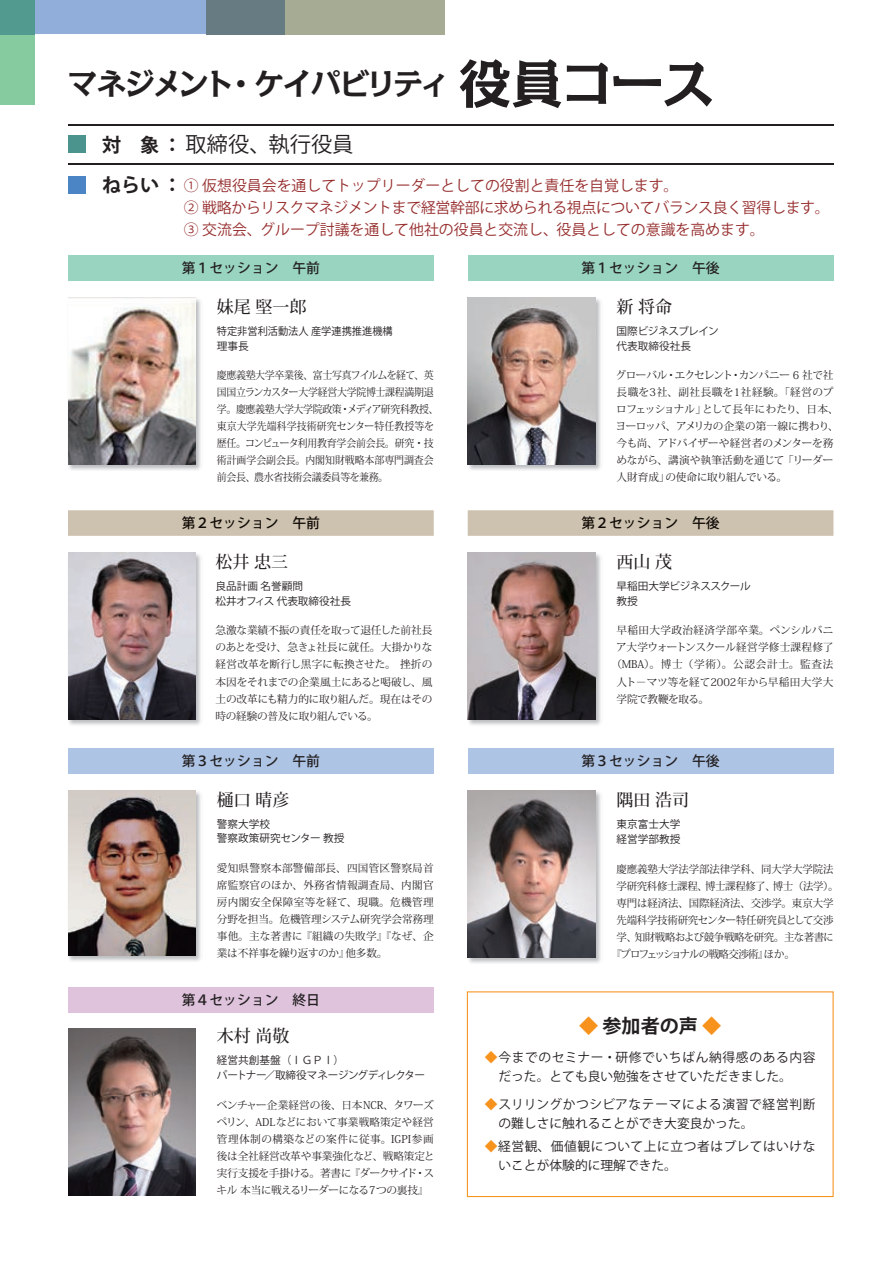
<style>
.page{position:relative;width:893px;height:1263px;background:#fff}
.page>*{position:absolute;margin:0;border:0;box-sizing:border-box;transform-origin:0 0}
.t1{font:700 29.7px "Kakumin Pro";letter-spacing:-.09em;color:#231f20}
.t2{font:21.3px "Koz Go Pro";color:#231f20}
.t3{font:700 19.2px "Koz Go Pro";color:#231f20}
.t4{font:500 16.95px "Koz Min Pro";color:#231f20}
.t5{font:14.85px/22.4px "Koz Go Pro";color:#962c2c}
.t6{font:500 13.8px "Koz Go Pro";color:#231f20}
.t7{font:500 13.8px "Koz Go Pro";color:#100b06}
.t8{font:12.75px/19.2px "Koz Go Pro";color:#231f20}
.t9{font:12.75px/19.2px "Koz Go Pro";letter-spacing:.04em;color:#231f20}
.t10{font:10.65px/17px "Koz Min Pro";letter-spacing:-.02em;color:#231f20;text-align:justify}
.t11{font:10.65px/17px "Koz Min Pro";letter-spacing:-.02em;color:#231f20;scale:.93 1}
.t12{font:10.65px/14.9px "Koz Go Pro";color:#231f20}
.t13{font:10.65px "Koz Min Pro";letter-spacing:-.05em;color:#231f20}
.t14{font:10.65px "Koz Min Pro";letter-spacing:.065em;color:#231f20}
.t15{font:10.65px "Koz Min Pro";letter-spacing:.005em;color:#231f20}
.t16{font:10.65px "Koz Min Pro";color:#231f20}
.t17{font:10.65px/14.9px "Koz Go Pro";color:#231f20;scale:.96 1}
.t18{font:10.65px "Koz Min Pro";letter-spacing:-.09em;color:#231f20}
.t19{font:10.65px "Koz Min Pro";letter-spacing:.035em;color:#231f20}
.s1{font-size:52.05px}
.s2{font-weight:700;font-size:19.2px}
.s3{color:#f7931d}
.s4{font-weight:500;color:#f7931d}
</style>
<div class="page">
<img style="left:68px;top:552px;width:133px;height:173px">
<img style="left:68px;top:553px;width:128px;height:166px">
<img style="left:467px;top:552px;width:134px;height:173px">
<img style="left:468px;top:553px;width:127px;height:166px">
<img style="left:467px;top:297px;width:134px;height:173px">
<img style="left:468px;top:298px;width:127px;height:166px">
<img style="left:467px;top:790px;width:134px;height:173px">
<img style="left:468px;top:791px;width:127px;height:166px">
<img style="left:68px;top:792px;width:133px;height:169px">
<img style="left:68px;top:790px;width:128px;height:166px">
<img style="left:68px;top:297px;width:133px;height:173px">
<img style="left:68px;top:298px;width:128px;height:166px">
<div style="left:68px;top:255px;width:366px;height:26px;background:#98d4c0"></div>
<svg style="left:68px;top:510px;width:366px;height:26px;background:#cec2b0"></svg>
<div style="left:182px;top:516px;width:137px;height:13px;background:#cdc1af"></div>
<div style="left:68px;top:748px;width:366px;height:26px;background:#adc4e5"></div>
<div style="left:68px;top:987px;width:366px;height:25px;background:#dfc3dd"></div>
<div style="left:468px;top:255px;width:365px;height:26px;background:#98d4c0"></div>
<svg style="left:468px;top:510px;width:365px;height:26px;background:#cec2b0"></svg>
<div style="left:582px;top:516px;width:137px;height:14px;background:#cdc1af"></div>
<div style="left:468px;top:748px;width:365px;height:26px;background:#adc4e5"></div>
<div style="left:34px;top:0;width:172px;height:34px;background:#91add9"></div>
<div style="left:285px;top:0;width:159px;height:34px;background:#a6ab94"></div>
<div style="left:206px;top:0;width:79px;height:34px;background:#677b83"></div>
<div style="left:0;top:34px;width:34px;height:71px;background:#86cba0"></div>
<div style="left:0;top:0;width:34px;height:34px;background:#529a90"></div>
<hr style="left:68px;top:125px;width:765px;height:1px;background:#231f20">
<hr style="left:68px;top:163px;width:765px;height:1px;background:#231f20">
<div style="left:467px;top:991px;width:367px;height:206px;border:1px solid #f7931d"></div>
<div style="left:68px;top:176px;width:17px;height:17px;background:#4c85c5"></div>
<div style="left:68px;top:136px;width:17px;height:17px;background:#4b948e"></div>
<img style="left:68px;top:1029px;width:128px;height:166px">
<h1 class="t1" style="left:68px;top:60px;width:648px">マネジメント・ケイパビリティ<span class="s1">役員コース</span></h1>
<h2 class="t2" style="left:102px;top:131px;width:253px"><span class="s2">対　象 ：</span> 取締役、執行役員</h2>
<h3 class="t3" style="left:102px;top:173px;width:82px">ねらい ：</h3>
<h3 class="t5" style="left:184px;top:174px;width:647px">① 仮想役員会を通してトップリーダーとしての役割と責任を自覚します。<br>② 戦略からリスクマネジメントまで経営幹部に求められる視点についてバランス良く習得します。<br>③ 交流会、グループ討議を通して他社の役員と交流し、役員としての意識を高めます。</h3>
<p class="t6" style="left:182px;top:259px;width:140px">第１セッション　午前</p>
<h3 class="t4" style="left:217px;top:294px;width:91px">妹尾 堅一郎</h3>
<p class="t17" style="left:217px;top:324px;width:185px">特定非営利活動法人 産学連携推進機構理事長</p>
<p class="t11" style="left:217px;top:367px;width:240px">慶應義塾大学卒業後、富士写真フイルムを経て、英国国立ランカスター大学経営大学院博士課程満期退学。慶應義塾大学大学院政策・メディア研究科教授、東京大学先端科学技術研究センター特任教授等を歴任。コンピュータ利用教育学会前会長。研究・技術計画学会副会長。内閣知財戦略本部専門調査会前会長、農水省技術会議委員等を兼務。</p>
<p class="t7" style="left:182px;top:514px;width:140px">第２セッション　午前</p>
<h3 class="t4" style="left:215px;top:549px;width:74px">松井 忠三</h3>
<p class="t12" style="left:215px;top:579px;width:137px">良品計画 名誉顧問<br>松井オフィス 代表取締役社長</p>
<p class="t10" style="left:215px;top:622px;width:219px">急激な業績不振の責任を取って退任した前社長のあとを受け、急きょ社長に就任。大掛かりな経営改革を断行し黒字に転換させた。 挫折の本因をそれまでの企業風土にあると喝破し、風土の改革にも精力的に取り組んだ。現在はその時の経験の普及に取り組んでいる。</p>
<p class="t6" style="left:182px;top:752px;width:140px">第３セッション　午前</p>
<h3 class="t4" style="left:217px;top:787px;width:74px">樋口 晴彦</h3>
<p class="t12" style="left:217px;top:816px;width:129px">警察大学校<br>警察政策研究センター 教授</p>
<p class="t10" style="left:217px;top:859px;width:218px">愛知県警察本部警備部長、四国管区警察局首席監察官のほか、外務省情報調査局、内閣官房内閣安全保障室等を経て、現職。危機管理分野を担当。危機管理システム研究学会常務理事他。主な著書に『組織の失敗学』『なぜ、企業は不祥事を繰り返すのか』他多数。</p>
<p class="t6" style="left:182px;top:991px;width:140px">第４セッション　終日</p>
<h3 class="t4" style="left:217px;top:1023px;width:74px">木村 尚敬</h3>
<p class="t12" style="left:217px;top:1053px;width:210px">経営共創基盤（ＩＧＰＩ）<br>パートナー／取締役マネージングディレクター</p>
<p class="t10" style="left:217px;top:1096px;width:219px">ベンチャー企業経営の後、日本NCR、タワーズペリン、ADLなどにおいて事業戦略策定や経営管理体制の構築などの案件に従事。IGPI参画後は全社経営改革や事業強化など、戦略策定と実行支援を手掛ける。著書に『ダークサイド・スキル 本当に戦えるリーダーになる7つの裏技』</p>
<p class="t6" style="left:581px;top:259px;width:140px">第１セッション　午後</p>
<h3 class="t4" style="left:617px;top:294px;width:57px">新 将命</h3>
<p class="t12" style="left:617px;top:324px;width:104px">国際ビジネスブレイン代表取締役社長</p>
<p class="t10" style="left:615px;top:367px;width:225px;text-align:left">グローバル・エクセレント・カンパニー 6 社で社長職を3社、副社長職を1社経験。「経営のプロフェッショナル」として長年にわたり、日本、ヨーロッパ、アメリカの企業の第一線に携わり、今も尚、アドバイザーや経営者のメンターを務めながら、講演や執筆活動を通じて「リーダー人財育成」の使命に取り組んでいる。</p>
<p class="t7" style="left:581px;top:514px;width:140px">第２セッション　午後</p>
<h3 class="t4" style="left:617px;top:549px;width:57px">西山 茂</h3>
<p class="t12" style="left:617px;top:579px;width:136px">早稲田大学ビジネススクール教授</p>
<p class="t19" style="left:617px;top:623px;width:218px">早稲田大学政治経済学部卒業。ペンシルバニ</p>
<p class="t16" style="left:616px;top:640px;width:219px">ア大学ウォートンスクール経営学修士課程修了</p>
<p class="t14" style="left:611px;top:657px;width:224px">（MBA）。博士（学術）。公認会計士。監査法</p>
<p class="t15" style="left:617px;top:674px;width:218px">人ト－マツ等を経て2002年から早稲田大学大</p>
<p class="t10" style="left:617px;top:690px;width:94px">学院で教鞭を取る。</p>
<p class="t6" style="left:581px;top:752px;width:140px">第３セッション　午後</p>
<h3 class="t4" style="left:617px;top:787px;width:74px">隅田 浩司</h3>
<p class="t12" style="left:617px;top:817px;width:65px">東京富士大学経営学部教授</p>
<p class="t10" style="left:617px;top:860px;width:218px">慶應義塾大学法学部法律学科、同大学大学院法</p>
<p class="t10" style="left:617px;top:877px;width:223px">学研究科修士課程、博士課程修了、博士（法学）。</p>
<p class="t10" style="left:617px;top:894px;width:218px">専門は経済法、国際経済法、交渉学。東京大学</p>
<p class="t10" style="left:617px;top:911px;width:218px">先端科学技術研究センター特任研究員として交渉</p>
<p class="t13" style="left:617px;top:929px;width:219px">学、知財戦略および競争戦略を研究。主な著書に</p>
<p class="t18" style="left:612px;top:946px;width:185px">『プロフェッショナルの戦略交渉術』ほか。</p>
<h3 class="t3" style="left:579px;top:1014px;width:144px"><span class="s3">◆</span> 参加者の声 <span class="s3">◆</span></h3>
<p class="t8" style="left:498px;top:1048px;width:319px;text-indent:-14px"><span class="s4">◆</span>今までのセミナー・研修でいちばん納得感のある内容だった。とても良い勉強をさせていただきました。</p>
<p class="t8" style="left:498px;top:1095px;width:319px;text-indent:-13px"><span class="s4">◆</span>スリリングかつシビアなテーマによる演習で経営判断の難しさに触れることができ大変良かった。</p>
<p class="t9" style="left:498px;top:1137px;width:319px;text-indent:-14px"><span class="s4">◆</span>経営観、価値観について上に立つ者はブレてはいけないことが体験的に理解できた。</p>
</div>
